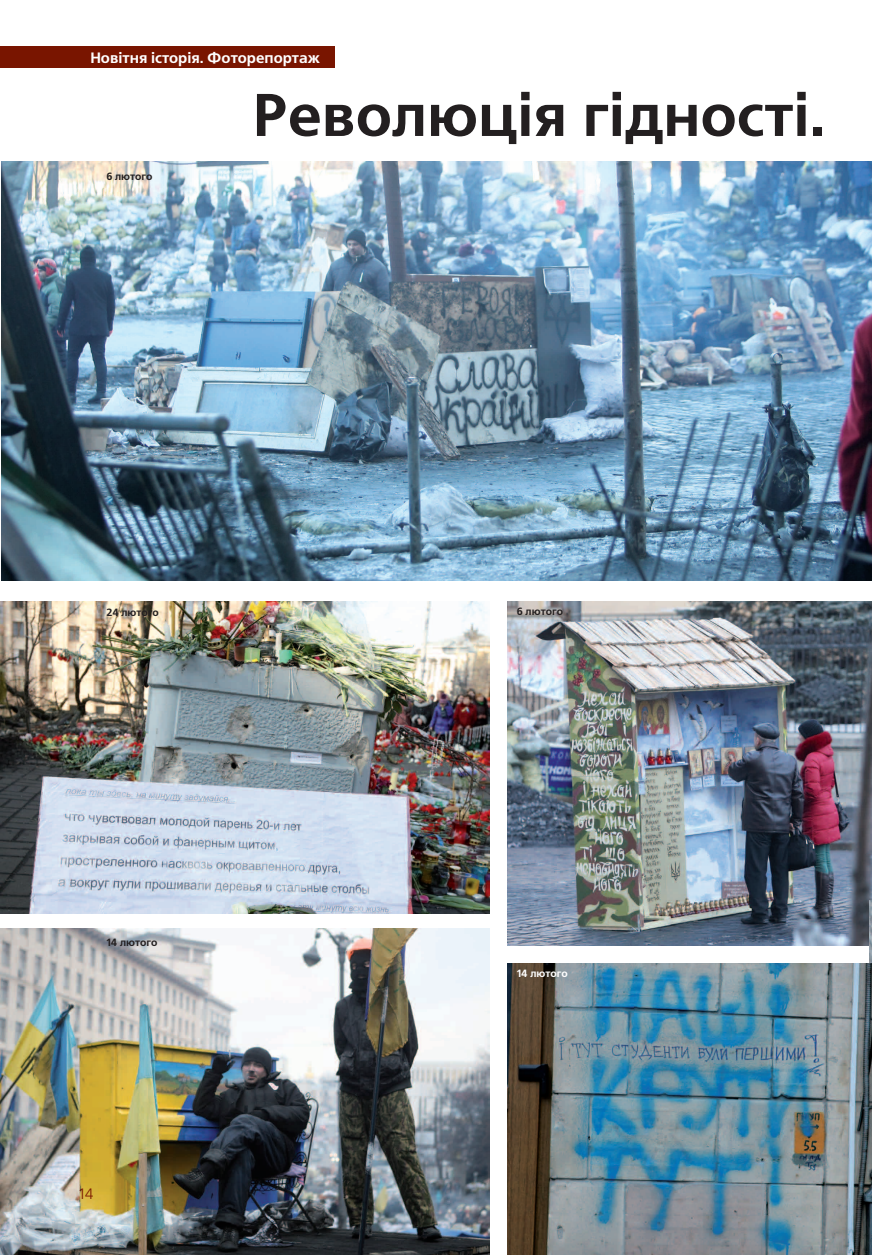
<style>
.page{position:relative;width:872px;height:1255px;background:#fff}
.page>*{position:absolute;margin:0;border:0;box-sizing:border-box;transform-origin:0 0}
.t1{font:700 60px "Free Set C";color:#231f20}
.t2{font:700 15px "Free Set C";color:#fff}
.foto{font:15px "Free Set C";color:#791500}
.foto-2{font:700 10.5px "Free Set C";color:#231f20}
.foto-3{font:700 10.5px "Free Set C";color:#fff}
</style>
<div class="page">
<div style="left:0;top:46px;width:335px;height:22px;background:#791500"></div>
<img style="left:1px;top:161px;width:871px;height:419px">
<img style="left:0;top:602px;width:489px;height:311px">
<img style="left:0;top:928px;width:489px;height:326px">
<img style="left:507px;top:602px;width:365px;height:343px">
<img style="left:869px;top:900px;width:3px;height:63px">
<img style="left:507px;top:963px;width:365px;height:291px">
<p class="t2" style="left:90px;top:49px;width:231px">Новітня історія. Фоторепортаж</p>
<p class="t1" style="left:253px;top:81px;width:574px">Революція гідності.</p>
<p class="foto-2" style="left:106px;top:170px;width:48px">6 лютого</p>
<p class="foto-2" style="left:106px;top:606px;width:54px">24 лютого</p>
<p class="foto-2" style="left:517px;top:605px;width:48px">6 лютого</p>
<p class="foto-2" style="left:106px;top:936px;width:53px">14 лютого</p>
<p class="foto" style="left:79px;top:1185px;width:16px">14</p>
<p class="foto-3" style="left:517px;top:967px;width:53px">14 лютого</p>
</div>
